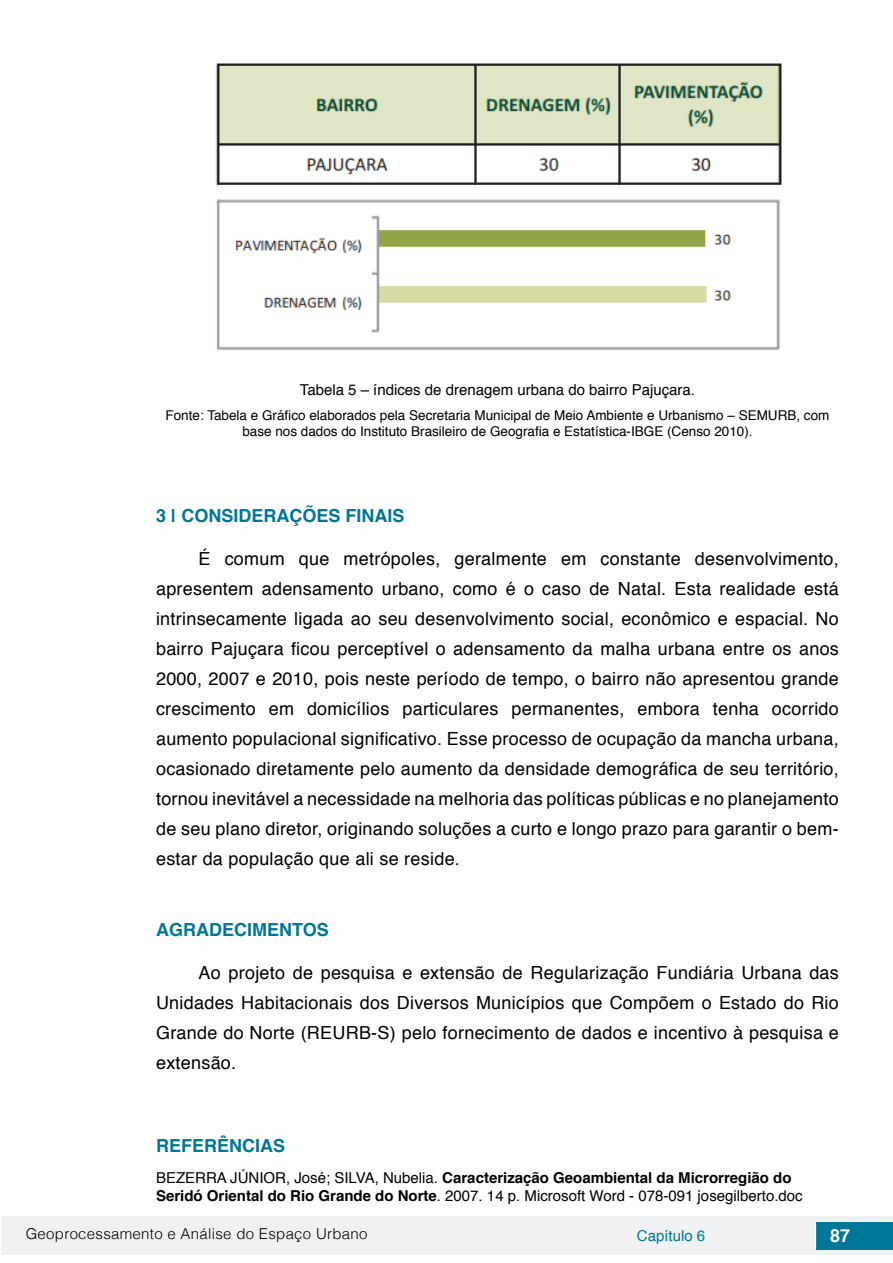
<style>
.page{position:relative;width:893px;height:1263px;background:#fff}
.page>*{position:absolute;margin:0;border:0;box-sizing:border-box;transform-origin:0 0}
.txt{font:18px/30px "Helvetica";letter-spacing:.015em;color:#000;text-align:justify}
.TITULOS{font:700 18px "Helvetica";color:#007699}
.t1{font:700 18px "Helvetica";color:#fff}
.referencias_finais{font:15px/18px "Helvetica";color:#000}
.info_tab_gra_imag{font:15px "Helvetica";color:#000}
.t2{font:300 15px "Helvetica";letter-spacing:.02em;color:#000}
.t3{font:15px "Helvetica";color:#007699}
.fonte_tab_gra_imag{font:13.5px/16.2px "Helvetica";color:#000;text-align:center}
.s1{font-weight:700}
</style>
<div class="page">
<div style="left:1px;top:1216px;width:891px;height:38px;background:#f0f1f2"></div>
<div style="left:816px;top:1222px;width:77px;height:27px;background:#007699"></div>
<svg style="left:815px;top:1224px;width:1px;height:24px"></svg>
<img style="left:216px;top:63px;width:566px;height:288px">
<p class="info_tab_gra_imag" style="left:300px;top:379px;width:397px">Tabela 5 – índices de drenagem urbana do bairro Pajuçara.</p>
<p class="fonte_tab_gra_imag" style="left:166px;top:408px;width:665px">Fonte: Tabela e Gráfico elaborados pela Secretaria Municipal de Meio Ambiente e Urbanismo – SEMURB, com base nos dados do Instituto Brasileiro de Geografia e Estatística-IBGE (Censo 2010).</p>
<p class="TITULOS" style="left:156px;top:501px;width:250px">3 | CONSIDERAÇÕES FINAIS</p>
<p class="txt" style="left:156px;top:544px;width:684px;text-indent:43px">É comum que metrópoles, geralmente em constante desenvolvimento, apresentem adensamento urbano, como é o caso de Natal. Esta realidade está intrinsecamente ligada ao seu desenvolvimento social, econômico e espacial. No bairro Pajuçara ficou perceptível o adensamento da malha urbana entre os anos 2000, 2007 e 2010, pois neste período de tempo, o bairro não apresentou grande crescimento em domicílios particulares permanentes, embora tenha ocorrido aumento populacional significativo. Esse processo de ocupação da mancha urbana, ocasionado diretamente pelo aumento da densidade demográfica de seu território, tornou inevitável a necessidade na melhoria das políticas públicas e no planejamento de seu plano diretor, originando soluções a curto e longo prazo para garantir o bem&shy;estar da população que ali se reside.</p>
<p class="TITULOS" style="left:156px;top:915px;width:174px">AGRADECIMENTOS</p>
<p class="txt" style="left:156px;top:958px;width:684px;text-indent:43px">Ao projeto de pesquisa e extensão de Regularização Fundiária Urbana das Unidades Habitacionais dos Diversos Municípios que Compõem o Estado do Rio Grande do Norte (REURB-S) pelo fornecimento de dados e incentivo à pesquisa e extensão.</p>
<p class="TITULOS" style="left:156px;top:1131px;width:131px">REFERÊNCIAS</p>
<p class="referencias_finais" style="left:156px;top:1169px;width:648px">BEZERRA JÚNIOR, José; SILVA, Nubelia. <span class="s1">Caracterização Geoambiental da Microrregião do<br>Seridó Oriental do Rio Grande do Norte</span>. 2007. 14 p. Microsoft Word - 078-091 josegilberto.doc</p>
<p class="t2" style="left:26px;top:1221px;width:343px">Geoprocessamento e Análise do Espaço Urbano</p>
<p class="t3" style="left:637px;top:1224px;width:70px">Capítulo 6</p>
<p class="t1" style="left:830px;top:1221px;width:22px">87</p>
</div>
